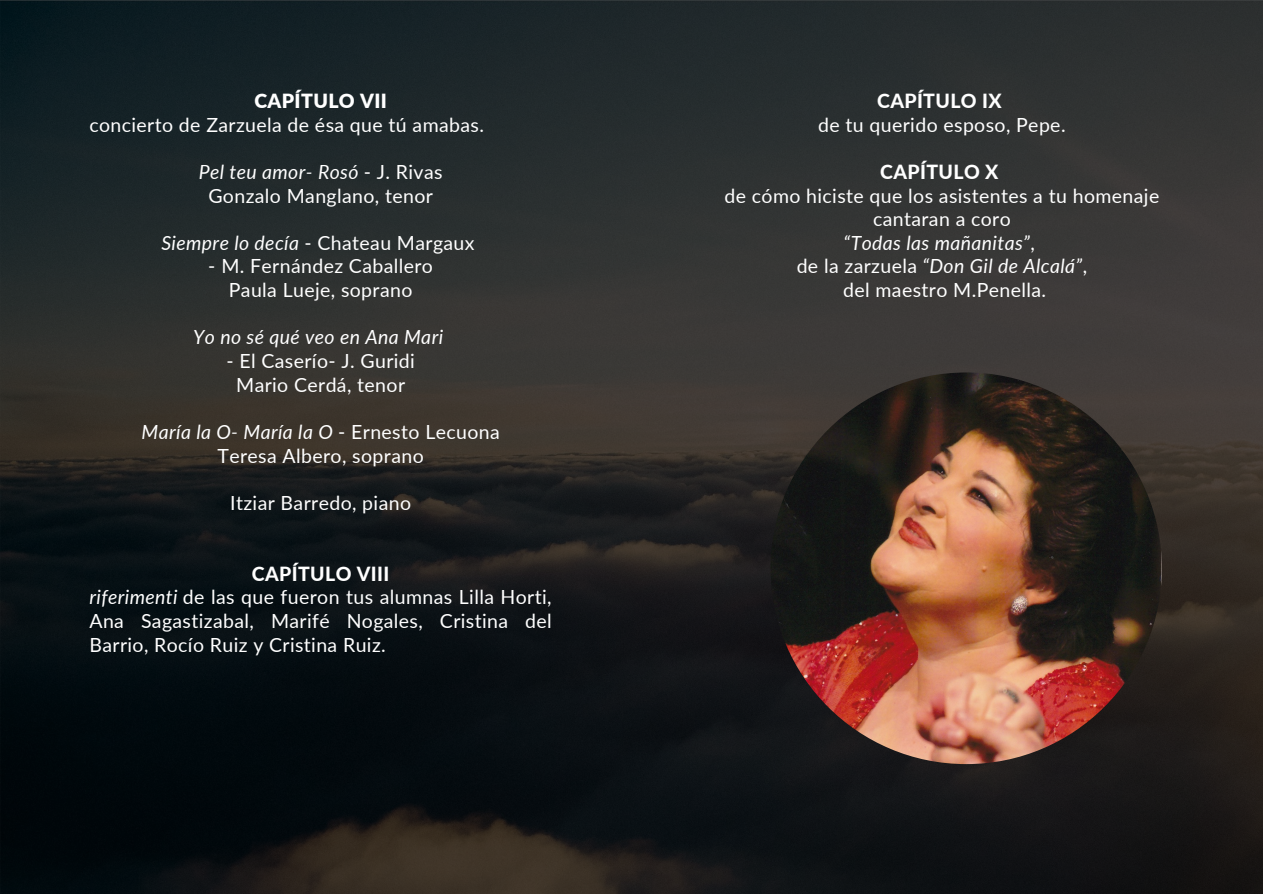
<style>
.page{position:relative;width:1263px;height:894px;background:#fff}
.page>*{position:absolute;margin:0;border:0;box-sizing:border-box;transform-origin:0 0}
.t1{font:19.5px/23.5px "Lato";letter-spacing:.02em;color:#fff;text-align:center}
.t2{font:italic 19.5px "Lato";letter-spacing:.02em;color:#fff}
.t3{font:800 19.5px "Lato";letter-spacing:.02em;color:#fff}
.t4{font:900 19.5px "Lato";letter-spacing:.02em;color:#fff}
.s1{font-style:italic}
.s2{font-weight:800}
</style>
<div class="page">
<img style="left:0;top:0;width:1263px;height:893px">
<img style="left:770px;top:372px;width:392px;height:391px;border-radius:50%">
<p class="t4" style="left:254px;top:89px;width:134px">CAPÍTULO VII</p>
<p class="t1" style="left:89px;top:112px;width:396px">concierto de Zarzuela de ésa que tú amabas.</p>
<p class="t1" style="left:199px;top:159px;width:245px"><span class="s1">Pel teu amor- Rosó</span> - J. Rivas<br>Gonzalo Manglano, tenor</p>
<p class="t1" style="left:161px;top:230px;width:315px"><span class="s1">Siempre lo decía</span> - Chateau Margaux</p>
<p class="t1" style="left:208px;top:254px;width:226px">- M. Fernández Caballero<br>Paula Lueje, soprano</p>
<p class="t2" style="left:193px;top:325px;width:252px">Yo no sé qué veo en Ana Mari</p>
<p class="t1" style="left:226px;top:348px;width:190px">- El Caserío- J. Guridi<br>Mario Cerdá, tenor</p>
<p class="t1" style="left:142px;top:419px;width:360px"><span class="s1">María la O- María la O</span> - Ernesto Lecuona<br>Teresa Albero, soprano</p>
<p class="t1" style="left:230px;top:490px;width:182px">Itziar Barredo, piano</p>
<p class="t1" style="left:89px;top:561px;width:464px;text-align:left;text-indent:162px"><span class="s2">CAPÍTULO VIII<br></span><span class="s1">riferimenti</span> de las que fueron tus alumnas Lilla Horti, Ana Sagastizabal, Marifé Nogales, Cristina del Barrio, Rocío Ruiz y Cristina Ruiz.</p>
<p class="t3" style="left:877px;top:89px;width:126px">CAPÍTULO IX</p>
<p class="t1" style="left:818px;top:112px;width:249px">de tu querido esposo, Pepe.</p>
<p class="t3" style="left:880px;top:160px;width:120px">CAPÍTULO X</p>
<p class="t1" style="left:724px;top:183px;width:436px">de cómo hiciste que los asistentes a tu homenaje cantaran a coro<br><span class="s1">“Todas las mañanitas”</span>,<br>de la zarzuela <span class="s1">“Don Gil de Alcalá”</span>,<br>del maestro M.Penella.</p>
</div>
